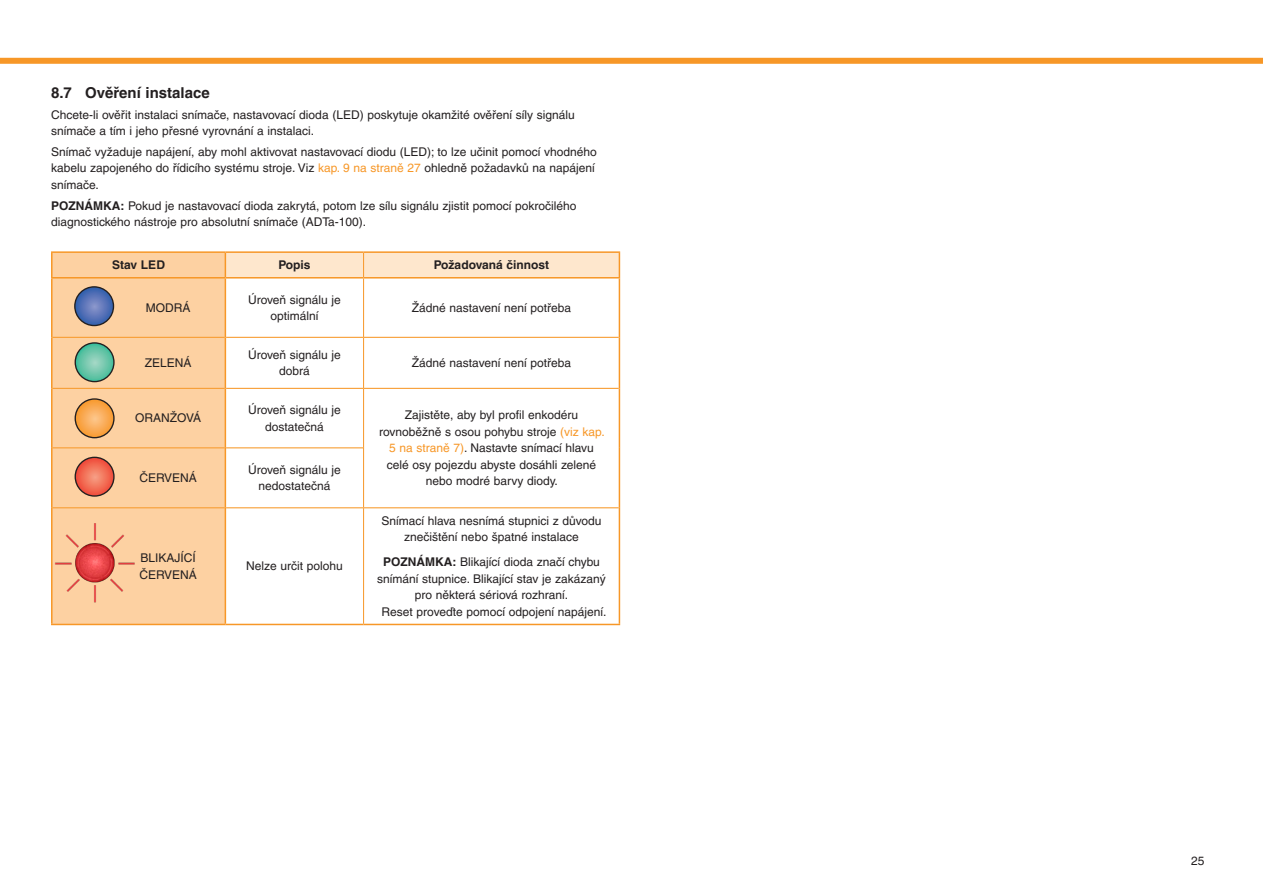
<style>
.page{position:relative;width:1263px;height:893px;background:#fff}
.page>*{position:absolute;margin:0;border:0;box-sizing:border-box;transform-origin:0 0}
.t1{font:700 15px "Helvetica LT Pro";color:#231f20}
.Text_8_on_11_Roman{font:12px/16.5px "Helvetica LT Pro";color:#231f20;text-align:center}
.Text_8_on_11_Bold__s{font:700 12px "Helvetica LT Pro";color:#231f20}
.s1{color:#f79727}
.s2{font-weight:700}
</style>
<div class="page">
<div style="left:0;top:58px;width:1263px;height:6px;background:#f79727"></div>
<div style="left:53px;top:253px;width:172px;height:371px;background:#fdd1a2"></div>
<svg style="left:226px;top:279px;width:393px;height:345px"></svg>
<hr style="left:363px;top:279px;width:1px;height:58px;background:#f79727">
<hr style="left:53px;top:337px;width:58px;height:1px;background:#f79727">
<hr style="left:226px;top:337px;width:138px;height:1px;background:#f7931d">
<hr style="left:364px;top:337px;width:255px;height:1px;background:#f7931d">
<hr style="left:363px;top:338px;width:1px;height:50px;background:#f79727">
<hr style="left:53px;top:388px;width:58px;height:1px;background:#f79727">
<hr style="left:226px;top:388px;width:138px;height:1px;background:#f7931d">
<hr style="left:364px;top:388px;width:255px;height:1px;background:#f7931d">
<hr style="left:363px;top:389px;width:1px;height:59px;background:#f79727">
<hr style="left:53px;top:447px;width:58px;height:1px;background:#f79727">
<hr style="left:226px;top:447px;width:137px;height:1px;background:#f7931d">
<hr style="left:363px;top:448px;width:1px;height:59px;background:#f79727">
<hr style="left:363px;top:508px;width:1px;height:116px;background:#f79727">
<hr style="left:51px;top:251px;width:60px;height:2px;background:#f79727">
<hr style="left:51px;top:253px;width:2px;height:24px;background:#f79727">
<hr style="left:111px;top:251px;width:114px;height:2px;background:#f79727">
<hr style="left:51px;top:279px;width:2px;height:58px;background:#f79727">
<hr style="left:619px;top:279px;width:1px;height:58px;background:#f79727">
<hr style="left:51px;top:337px;width:2px;height:51px;background:#f79727">
<hr style="left:619px;top:337px;width:1px;height:51px;background:#f79727">
<hr style="left:51px;top:388px;width:2px;height:60px;background:#f79727">
<hr style="left:619px;top:388px;width:1px;height:60px;background:#f79727">
<hr style="left:619px;top:448px;width:1px;height:60px;background:#f79727">
<hr style="left:51px;top:448px;width:2px;height:60px;background:#f79727">
<hr style="left:111px;top:337px;width:114px;height:1px;background:#f79727">
<hr style="left:111px;top:388px;width:114px;height:1px;background:#f79727">
<hr style="left:111px;top:447px;width:114px;height:1px;background:#f79727">
<hr style="left:619px;top:508px;width:1px;height:116px;background:#f79727">
<hr style="left:226px;top:507px;width:138px;height:1px;background:#f7931d">
<hr style="left:364px;top:507px;width:255px;height:1px;background:#f7931d">
<hr style="left:53px;top:507px;width:58px;height:1px;background:#f79727">
<hr style="left:111px;top:507px;width:114px;height:1px;background:#f79727">
<hr style="left:51px;top:508px;width:2px;height:116px;background:#f79727">
<hr style="left:51px;top:624px;width:60px;height:1px;background:#f79727">
<hr style="left:111px;top:624px;width:114px;height:1px;background:#f79727">
<hr style="left:225px;top:624px;width:139px;height:1px;background:#f79727">
<hr style="left:364px;top:624px;width:256px;height:1px;background:#f79727">
<hr style="left:51px;top:277px;width:60px;height:2px;background:#f79727">
<hr style="left:111px;top:277px;width:114px;height:2px;background:#f79727">
<hr style="left:225px;top:251px;width:139px;height:2px;background:#f79727">
<hr style="left:364px;top:251px;width:256px;height:2px;background:#f79727">
<hr style="left:225px;top:277px;width:139px;height:2px;background:#f79727">
<hr style="left:364px;top:277px;width:256px;height:2px;background:#f79727">
<svg style="left:225px;top:252px;width:395px;height:26px;background:#fde0bf"></svg>
<hr style="left:225px;top:279px;width:1px;height:58px;background:#f79727">
<hr style="left:225px;top:337px;width:1px;height:51px;background:#f79727">
<hr style="left:225px;top:388px;width:1px;height:60px;background:#f79727">
<hr style="left:225px;top:448px;width:1px;height:60px;background:#f79727">
<hr style="left:225px;top:508px;width:1px;height:116px;background:#f79727">
<img style="left:54px;top:520px;width:88px;height:99px">
<svg style="left:75px;top:287px;width:38px;height:39px"></svg>
<div style="left:74px;top:286px;width:40px;height:40px;border:1px solid #231f20;border-radius:50%"></div>
<svg style="left:75px;top:343px;width:39px;height:39px"></svg>
<div style="left:75px;top:342px;width:40px;height:40px;border:1px solid #231f20;border-radius:50%"></div>
<svg style="left:75px;top:399px;width:39px;height:39px"></svg>
<div style="left:75px;top:398px;width:40px;height:40px;border:1px solid #231f20;border-radius:50%"></div>
<svg style="left:75px;top:457px;width:39px;height:39px"></svg>
<div style="left:75px;top:457px;width:40px;height:40px;border:1px solid #231f20;border-radius:50%"></div>
<p class="t1" style="left:51px;top:83px;width:160px">8.7 Ověření instalace</p>
<p class="Text_8_on_11_Roman" style="left:51px;top:106px;width:525px;text-align:left">Chcete-li ověřit instalaci snímače, nastavovací dioda (LED) poskytuje okamžité ověření síly signálu snímače a tím i jeho přesné vyrovnání a instalaci.</p>
<p class="Text_8_on_11_Roman" style="left:51px;top:143px;width:547px;text-align:left">Snímač vyžaduje napájení, aby mohl aktivovat nastavovací diodu (LED); to lze učinit pomocí vhodného kabelu zapojeného do řídicího systému stroje. Viz <span class="s1">kap. 9 na straně 27</span> ohledně požadavků na napájení snímače.</p>
<p class="Text_8_on_11_Roman" style="left:51px;top:197px;width:527px;text-align:left"><span class="s2">POZNÁMKA:</span> Pokud je nastavovací dioda zakrytá, potom lze sílu signálu zjistit pomocí pokročilého diagnostického nástroje pro absolutní snímače (ADTa-100).</p>
<p class="Text_8_on_11_Bold__s" style="left:112px;top:258px;width:54px">Stav LED</p>
<p class="Text_8_on_11_Bold__s" style="left:278px;top:258px;width:34px">Popis</p>
<p class="Text_8_on_11_Bold__s" style="left:434px;top:258px;width:117px">Požadovaná činnost</p>
<p class="Text_8_on_11_Roman" style="left:146px;top:299px;width:46px">MODRÁ</p>
<p class="Text_8_on_11_Roman" style="left:248px;top:291px;width:94px">Úroveň signálu je optimální</p>
<p class="Text_8_on_11_Roman" style="left:412px;top:299px;width:161px">Žádné nastavení není potřeba</p>
<p class="Text_8_on_11_Roman" style="left:145px;top:355px;width:48px">ZELENÁ</p>
<p class="Text_8_on_11_Roman" style="left:248px;top:346px;width:94px">Úroveň signálu je dobrá</p>
<p class="Text_8_on_11_Roman" style="left:412px;top:355px;width:161px">Žádné nastavení není potřeba</p>
<p class="Text_8_on_11_Roman" style="left:135px;top:410px;width:67px">ORANŽOVÁ</p>
<p class="Text_8_on_11_Roman" style="left:248px;top:402px;width:94px">Úroveň signálu je dostatečná</p>
<p class="Text_8_on_11_Roman" style="left:379px;top:407px;width:227px">Zajistěte, aby byl profil enkodéru rovnoběžně s osou pohybu stroje <span class="s1">(viz kap.<br>5 na straně 7)</span>. Nastavte snímací hlavu celé osy pojezdu abyste dosáhli zelené</p>
<p class="Text_8_on_11_Roman" style="left:139px;top:470px;width:59px">ČERVENÁ</p>
<p class="Text_8_on_11_Roman" style="left:426px;top:473px;width:134px">nebo modré barvy diody.</p>
<p class="Text_8_on_11_Roman" style="left:248px;top:461px;width:94px">Úroveň signálu je nedostatečná</p>
<p class="Text_8_on_11_Roman" style="left:139px;top:550px;width:59px;text-align:left">BLIKAJÍCÍ<br>ČERVENÁ</p>
<p class="Text_8_on_11_Roman" style="left:246px;top:558px;width:98px">Nelze určit polohu</p>
<p class="Text_8_on_11_Roman" style="left:381px;top:512px;width:222px">Snímací hlava nesnímá stupnici z důvodu znečištění nebo špatné instalace</p>
<p class="Text_8_on_11_Roman" style="left:377px;top:554px;width:230px"><span class="s2">POZNÁMKA:</span> Blikající dioda značí chybu snímání stupnice. Blikající stav je zakázaný pro některá sériová rozhraní.</p>
<p class="Text_8_on_11_Roman" style="left:381px;top:603px;width:226px">Reset proveďte pomocí odpojení napájení.</p>
<p class="Text_8_on_11_Roman" style="left:1191px;top:853px;width:15px">25</p>
</div>
